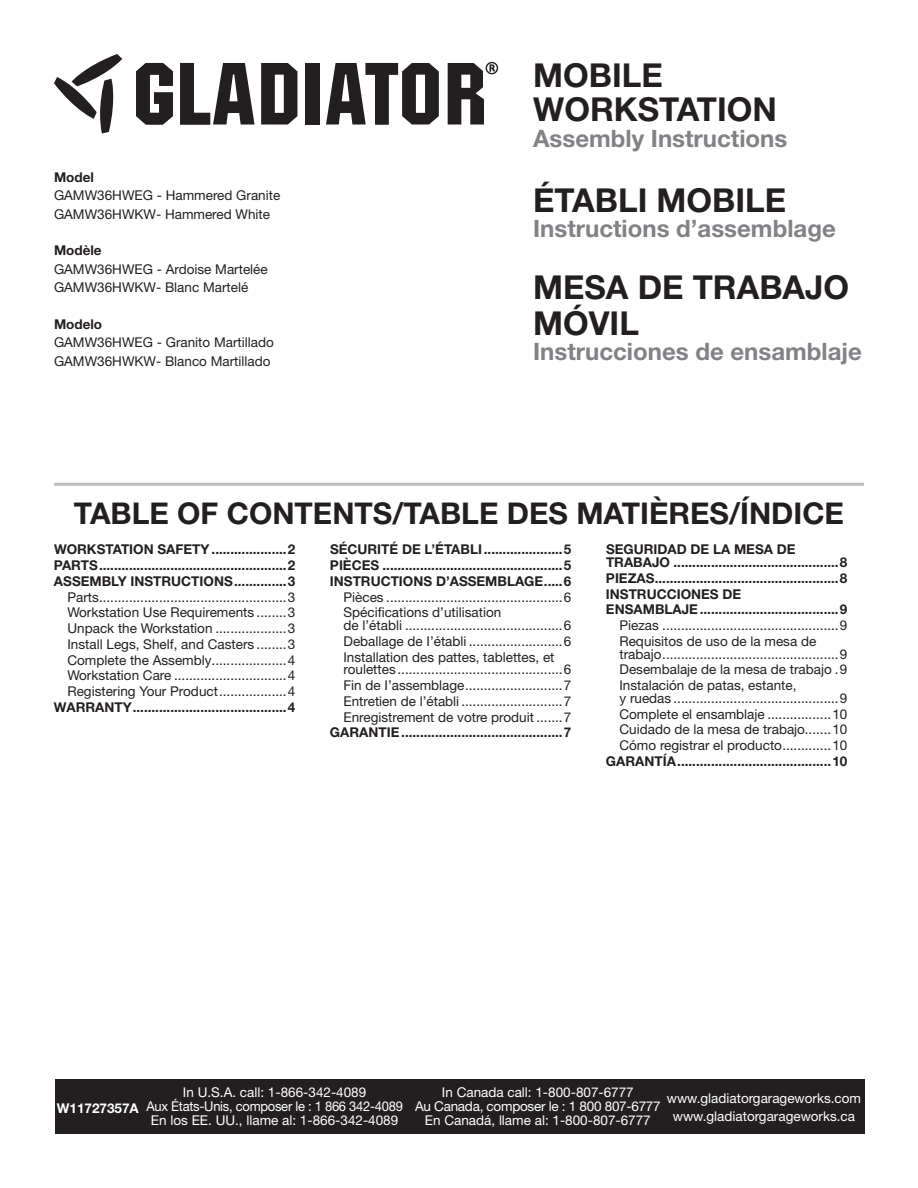
<style>
.page{position:relative;width:918px;height:1188px;background:#fff}
.page>*{position:absolute;margin:0;border:0;box-sizing:border-box;transform-origin:0 0}
.Cover_Heading_1{font:700 33px/34.5px "Helvetica Neue LT Std";color:#231f20}
.TOC_Title{font:700 30px "Helvetica Neue LT Std";color:#231f20}
.Cover_Heading_2{font:700 24px "Helvetica Neue LT Std";color:#808285}
.TOC_2{font:13.5px/12.8px "Helvetica Neue LT Std";color:#231f20}
.TOC_1{font:700 13.5px/12.8px "Helvetica Neue LT Std";color:#231f20}
.Body_Centered_White{font:13.5px/14px "Helvetica Neue LT Std";color:#fff;text-align:center}
.Body{font:13.5px "Helvetica Neue LT Std";color:#231f20}
.Body_Bold{font:700 13.5px "Helvetica Neue LT Std";color:#231f20}
.Part_Number_reverse{font:700 13.5px "Helvetica Neue LT Std";color:#fff}
</style>
<div class="page">
<svg style="left:136px;top:63px;width:37px;height:62px"></svg>
<svg style="left:180px;top:63px;width:75px;height:62px"></svg>
<svg style="left:261px;top:63px;width:36px;height:62px"></svg>
<div style="left:305px;top:63px;width:15px;height:62px;background:#231f20"></div>
<svg style="left:326px;top:63px;width:113px;height:62px"></svg>
<svg style="left:448px;top:62px;width:50px;height:63px"></svg>
<svg style="left:54px;top:54px;width:68px;height:79px"></svg>
<div style="left:55px;top:1079px;width:810px;height:55px;background:#231f20"></div>
<hr style="left:54px;top:483px;width:810px;height:3px;background:#bcbdc0">
<p class="Body_Bold" style="left:54px;top:169px;width:41px">Model</p>
<p class="Body" style="left:54px;top:187px;width:228px">GAMW36HWEG - Hammered Granite</p>
<p class="Body" style="left:54px;top:206px;width:218px">GAMW36HWKW- Hammered White</p>
<p class="Body_Bold" style="left:54px;top:242px;width:49px">Modèle</p>
<p class="Body" style="left:54px;top:261px;width:215px">GAMW36HWEG - Ardoise Martelée</p>
<p class="Body" style="left:54px;top:279px;width:196px">GAMW36HWKW- Blanc Martelé</p>
<p class="Body_Bold" style="left:54px;top:316px;width:50px">Modelo</p>
<p class="Body" style="left:54px;top:334px;width:221px">GAMW36HWEG - Granito Martillado</p>
<p class="Body" style="left:54px;top:353px;width:218px">GAMW36HWKW- Blanco Martillado</p>
<h1 class="Cover_Heading_1" style="left:533px;top:57px;width:245px">MOBILE<br>WORKSTATION</h1>
<p class="Cover_Heading_2" style="left:533px;top:123px;width:256px">Assembly Instructions</p>
<h1 class="Cover_Heading_1" style="left:533px;top:182px;width:254px">ÉTABLI MOBILE</h1>
<p class="Cover_Heading_2" style="left:533px;top:214px;width:304px">Instructions d’assemblage</p>
<h1 class="Cover_Heading_1" style="left:533px;top:269px;width:317px">MESA DE TRABAJO</h1>
<h1 class="Cover_Heading_1" style="left:533px;top:305px;width:107px">MÓVIL</h1>
<p class="Cover_Heading_2" style="left:533px;top:337px;width:330px">Instrucciones de ensamblaje</p>
<p class="TOC_Title" style="left:74px;top:494px;width:772px">TABLE OF CONTENTS/TABLE DES MATIÈRES/ÍNDICE</p>
<p class="TOC_1" style="left:54px;top:543px;width:243px">WORKSTATION SAFETY ....................2</p>
<p class="TOC_1" style="left:54px;top:559px;width:243px">PARTS..................................................2</p>
<p class="TOC_1" style="left:54px;top:574px;width:243px">ASSEMBLY INSTRUCTIONS..............3</p>
<p class="TOC_2" style="left:67px;top:590px;width:230px">Parts..................................................3</p>
<p class="TOC_2" style="left:67px;top:606px;width:230px">Workstation Use Requirements ........3</p>
<p class="TOC_2" style="left:67px;top:622px;width:230px">Unpack the Workstation ...................3</p>
<p class="TOC_2" style="left:67px;top:638px;width:230px">Install Legs, Shelf, and Casters ........3</p>
<p class="TOC_2" style="left:67px;top:653px;width:230px">Complete the Assembly....................4</p>
<p class="TOC_2" style="left:67px;top:669px;width:230px">Workstation Care ..............................4</p>
<p class="TOC_2" style="left:67px;top:685px;width:230px">Registering Your Product..................4</p>
<p class="TOC_1" style="left:54px;top:700px;width:243px">WARRANTY.........................................4</p>
<p class="TOC_1" style="left:330px;top:543px;width:243px">SÉCURITÉ DE L’ÉTABLI.....................5</p>
<p class="TOC_1" style="left:330px;top:559px;width:243px">PIÈCES ................................................5</p>
<p class="TOC_1" style="left:330px;top:574px;width:243px">INSTRUCTIONS D’ASSEMBLAGE.....6</p>
<p class="TOC_2" style="left:343px;top:590px;width:230px">Pièces ...............................................6</p>
<p class="TOC_2" style="left:343px;top:606px;width:230px">Spécifications d’utilisation<br>de l’établi ..........................................6</p>
<p class="TOC_2" style="left:343px;top:634px;width:230px">Deballage de I’établi .........................6</p>
<p class="TOC_2" style="left:343px;top:650px;width:230px">Installation des pattes, tablettes, et roulettes ............................................6</p>
<p class="TOC_2" style="left:343px;top:679px;width:230px">Fin de I’assemblage..........................7</p>
<p class="TOC_2" style="left:343px;top:694px;width:230px">Entretien de l’établi ...........................7</p>
<p class="TOC_2" style="left:343px;top:710px;width:230px">Enregistrement de votre produit .......7</p>
<p class="TOC_1" style="left:330px;top:726px;width:243px">GARANTIE...........................................7</p>
<p class="TOC_1" style="left:606px;top:543px;width:243px">SEGURIDAD DE LA MESA DE<br>TRABAJO ............................................8</p>
<p class="TOC_1" style="left:606px;top:571px;width:243px">PIEZAS.................................................8</p>
<p class="TOC_1" style="left:606px;top:587px;width:137px">INSTRUCCIONES DE</p>
<p class="TOC_1" style="left:606px;top:603px;width:243px">ENSAMBLAJE.....................................9</p>
<p class="TOC_2" style="left:619px;top:619px;width:230px">Piezas ...............................................9</p>
<p class="TOC_2" style="left:619px;top:635px;width:230px">Requisitos de uso de la mesa de trabajo...............................................9</p>
<p class="TOC_2" style="left:619px;top:663px;width:230px">Desembalaje de la mesa de trabajo .9</p>
<p class="TOC_2" style="left:619px;top:679px;width:230px">Instalación de patas, estante,<br>y ruedas ............................................9</p>
<p class="TOC_2" style="left:619px;top:707px;width:230px">Complete el ensamblaje .................10</p>
<p class="TOC_2" style="left:619px;top:723px;width:230px">Cuidado de la mesa de trabajo.......10</p>
<p class="TOC_2" style="left:619px;top:739px;width:230px">Cómo registrar el producto.............10</p>
<p class="TOC_1" style="left:606px;top:754px;width:243px">GARANTÍA.........................................10</p>
<p class="Body_Centered_White" style="left:146px;top:1085px;width:258px">In U.S.A. call: 1-866-342-4089<br>Aux États-Unis, composer le : 1 866 342-4089<br>En los EE. UU., llame al: 1-866-342-4089</p>
<p class="Part_Number_reverse" style="left:57px;top:1100px;width:84px">W11727357A</p>
<p class="Body_Centered_White" style="left:415px;top:1085px;width:247px">In Canada call: 1-800-807-6777<br>Au Canada, composer le : 1 800 807-6777<br>En Canadá, llame al: 1-800-807-6777</p>
<p class="Body_Centered_White" style="left:667px;top:1091px;width:196px">www.gladiatorgarageworks.com</p>
<p class="Body_Centered_White" style="left:673px;top:1109px;width:184px">www.gladiatorgarageworks.ca</p>
</div>
